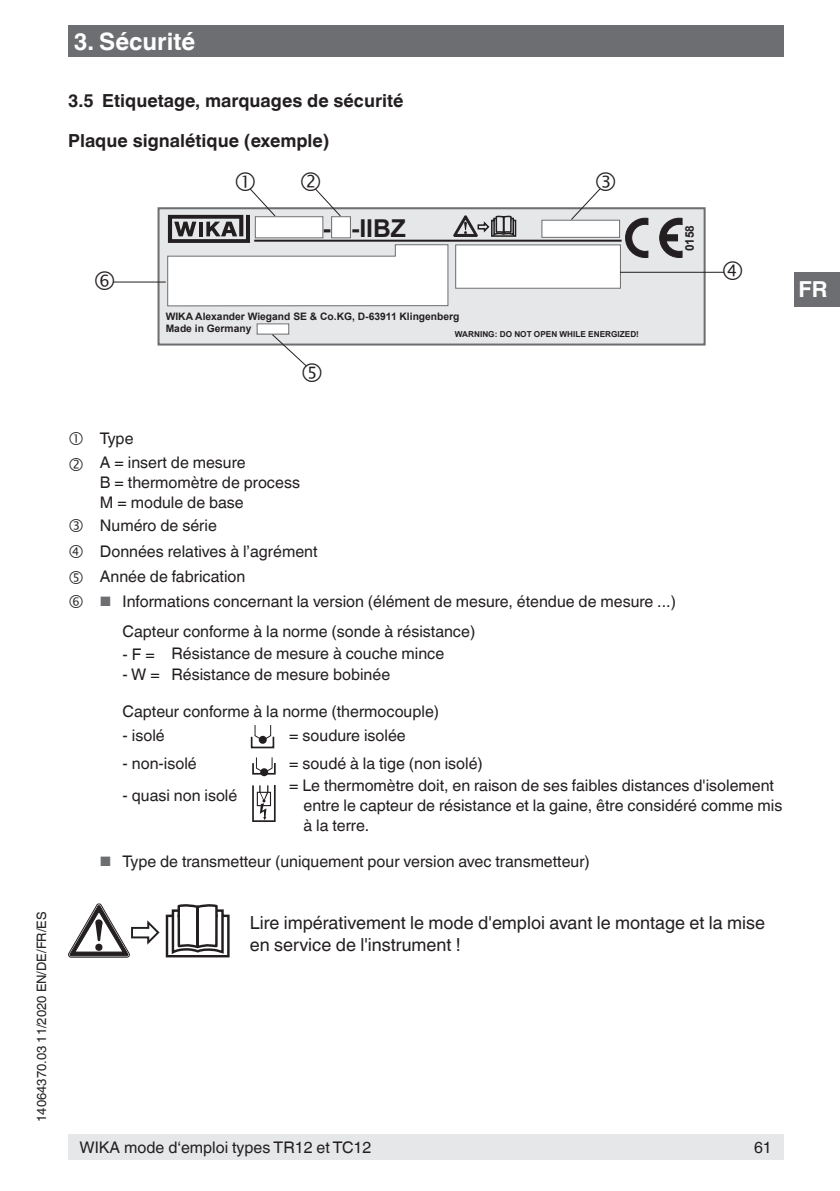
<style>
.page{position:relative;width:840px;height:1191px;background:#fff}
.page>*{position:absolute;margin:0;border:0;box-sizing:border-box;transform-origin:0 0}
.t1{font:700 24.6px "Arial";color:#231f20}
.t2{font:700 24px "Helvetica World";color:#fff}
.t3{font:700 22px "Helvetica World";color:#fff}
.t4{font:18px/21.6px "Helvetica World";color:#231f20}
.t5{font:700 18px "Helvetica World";color:#231f20}
.t6{font:16px/20px "Helvetica World";color:#231f20}
.t7{font:13px "Helvetica World";color:#231f20}
.t8{font:700 11.8px "Arial";color:#231f20}
.t9{font:700 10.2px/12.4px "Arial";color:#231f20}
.t10{font:700 8.2px "Arial";color:#231f20}
.s1{font-size:13.6px;color:#6d6e71}
</style>
<div class="page">
<div style="left:68px;top:26px;width:714px;height:31px;background:#6d6e71"></div>
<div style="left:794px;top:272px;width:45px;height:34px;background:#6d6e71"></div>
<div style="left:68px;top:1134px;width:714px;height:25px;background:#e6e7e9"></div>
<div style="left:158px;top:208px;width:546px;height:136px;background:#e6e7e9"></div>
<div style="left:157px;top:207px;width:548px;height:138px;border:2px solid #6d6e71"></div>
<hr style="left:254px;top:240px;width:367px;height:2px;background:#231f20">
<svg style="left:625px;top:218px;width:22px;height:39px"></svg>
<svg style="left:659px;top:218px;width:22px;height:39px"></svg>
<div style="left:541px;top:220px;width:78px;height:17px;background:#fff"></div>
<div style="left:541px;top:220px;width:78px;height:18px;border:1px solid #6d6e71"></div>
<div style="left:455px;top:245px;width:165px;height:43px;background:#fff"></div>
<div style="left:455px;top:244px;width:165px;height:45px;border:1px solid #6d6e71"></div>
<div style="left:257px;top:324px;width:31px;height:10px;background:#fff"></div>
<div style="left:256px;top:323px;width:33px;height:11px;border:1px solid #6d6e71"></div>
<hr style="left:619px;top:272px;width:105px;height:1px;background:#231f20">
<hr style="left:113px;top:281px;width:53px;height:1px;background:#231f20">
<div style="left:251px;top:736px;width:23px;height:12px;border:2px solid #231f20"></div>
<svg style="left:254px;top:725px;width:17px;height:16px"></svg>
<div style="left:258px;top:736px;width:8px;height:8px;background:#231f20;border-radius:50%"></div>
<div style="left:252px;top:762px;width:23px;height:12px;border:2px solid #231f20"></div>
<svg style="left:255px;top:757px;width:18px;height:17px"></svg>
<div style="left:260px;top:768px;width:8px;height:8px;background:#231f20;border-radius:50%"></div>
<div style="left:252px;top:784px;width:23px;height:38px;border:2px solid #231f20"></div>
<div style="left:257px;top:791px;width:14px;height:15px;border:1px solid #231f20"></div>
<svg style="left:259px;top:785px;width:9px;height:35px"></svg>
<svg style="left:68px;top:903px;width:162px;height:55px"></svg>
<svg style="left:271px;top:333px;width:50px;height:34px"></svg>
<svg style="left:167px;top:188px;width:349px;height:119px"></svg>
<svg style="left:569px;top:188px;width:46px;height:33px"></svg>
<h2 class="t2" style="left:74px;top:32px;width:123px">3. Sécurité</h2>
<p class="t5" style="left:68px;top:94px;width:337px">3.5 Etiquetage, marquages de sécurité</p>
<p class="t5" style="left:68px;top:133px;width:263px">Plaque signalétique (exemple)</p>
<h1 class="t1" style="left:262px;top:219px;width:145px">TR12-M-IIBZ</h1>
<p class="t8" style="left:684px;top:251px;width:28px;rotate:-90deg">0158</p>
<p class="t9" style="left:166px;top:311px;width:295px">WIKA Alexander Wiegand SE &amp; Co.KG, D-63911 Klingenberg<br>Made in Germany 2013</p>
<p class="t10" style="left:454px;top:331px;width:185px">WARNING: DO NOT OPEN WHILE ENERGIZED!</p>
<h3 class="t3" style="left:798px;top:277px;width:30px">FR</h3>
<p class="t7" style="left:34px;top:1121px;width:211px;rotate:-90deg">14064370.03 11/2020 EN/DE/FR/ES</p>
<p class="t6" style="left:100px;top:427px;width:147px;line-height:24.2px">Type<br>A = insert de mesure</p>
<p class="t6" style="left:100px;top:474px;width:201px">B = thermomètre de process<br>M = module de base</p>
<p class="t6" style="left:100px;top:514px;width:219px;line-height:25.8px">Numéro de série<br>Données relatives à l’agrément<br>Année de fabrication</p>
<p class="t6" style="left:122px;top:587px;width:554px;line-height:30px;text-indent:-23px"><span class="s1">■</span> Informations concernant la version (élément de mesure, étendue de mesure ...)<br>Capteur conforme à la norme (sonde à résistance)</p>
<p class="t6" style="left:122px;top:644px;width:323px">- F = Résistance de mesure à couche mince</p>
<p class="t6" style="left:122px;top:666px;width:269px">- W = Résistance de mesure bobinée</p>
<p class="t6" style="left:122px;top:702px;width:318px">Capteur conforme à la norme (thermocouple)</p>
<p class="t6" style="left:122px;top:727px;width:44px">- isolé</p>
<p class="t6" style="left:289px;top:727px;width:118px">= soudure isolée</p>
<p class="t6" style="left:122px;top:754px;width:76px">- non-isolé</p>
<p class="t6" style="left:289px;top:754px;width:195px">= soudé à la tige (non isolé)</p>
<p class="t6" style="left:122px;top:787px;width:116px">- quasi non isolé</p>
<p class="t6" style="left:303px;top:777px;width:480px;text-indent:-14px">= Le thermomètre doit, en raison de ses faibles distances d'isolement entre le capteur de résistance et la gaine, être considéré comme mis à la terre.</p>
<p class="t6" style="left:100px;top:853px;width:491px"><span class="s1">■</span> Type de transmetteur (uniquement pour version avec transmetteur)</p>
<p class="t4" style="left:249px;top:913px;width:516px">Lire impérativement le mode d'emploi avant le montage et la mise en service de l'instrument !</p>
<p class="t6" style="left:79px;top:1138px;width:293px">WIKA mode d‘emploi types TR12 et TC12</p>
<p class="t6" style="left:753px;top:1138px;width:19px">61</p>
</div>
